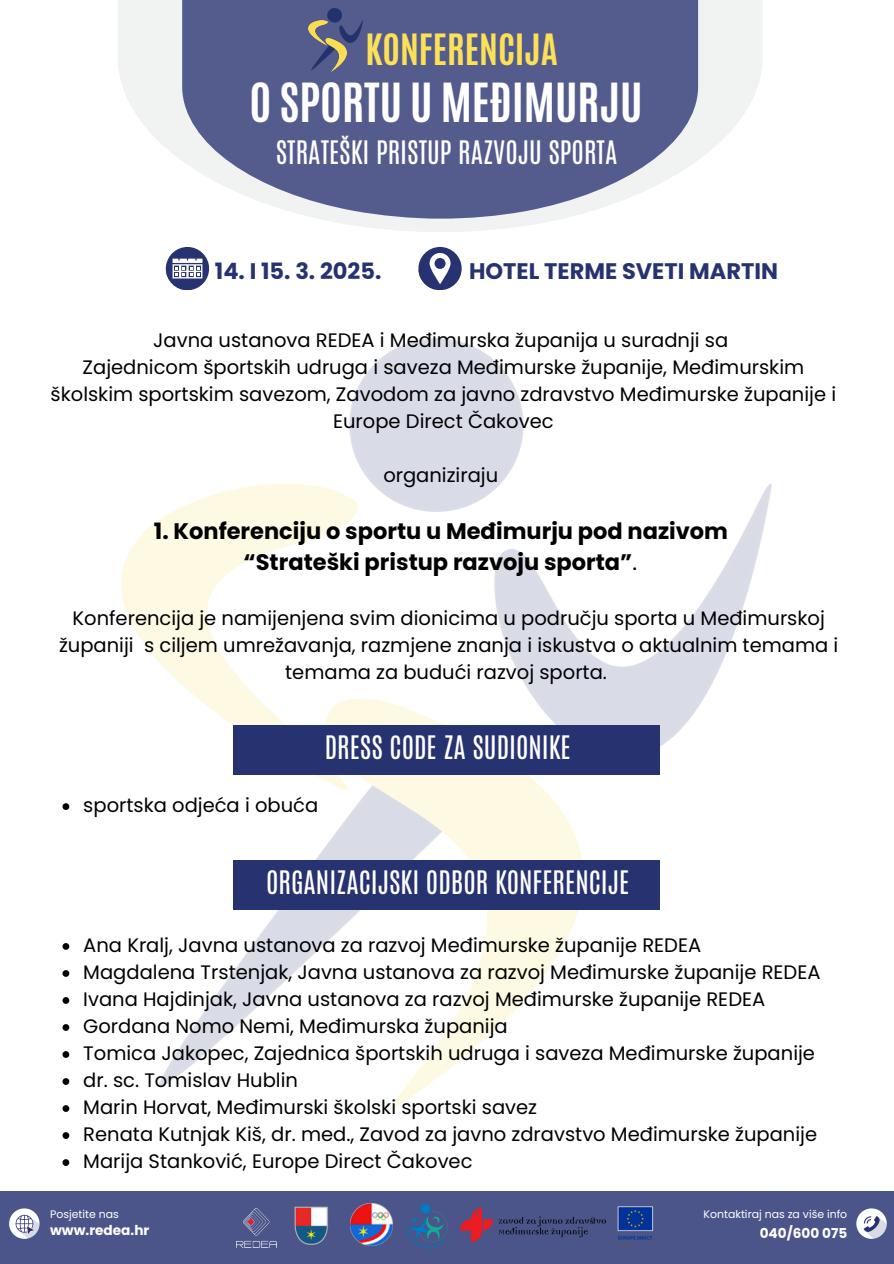
<style>
.page{position:relative;width:894px;height:1264px;background:#fff}
.page>*{position:absolute;margin:0;border:0;box-sizing:border-box;transform-origin:0 0}
.t1{font:700 45px "Antonio";color:#fff}
.t2{font:700 36px "Antonio";color:#fbe058}
.t3{font:27px "Antonio";color:#fff}
.t4{font:700 22.5px/30.3px "Poppins";color:#000;text-align:center}
.t5{font:700 22.5px "Poppins";color:#273271}
.t6{font:19.5px/27px "Poppins";color:#000;text-align:center}
.t7{font:700 13.65px "Poppins";color:#fff}
.t8{font:10.95px "Poppins";color:#fff}
.s1{font-weight:400}
</style>
<div class="page">
<div style="left:0;top:1190px;width:893px;height:73px;background:#4c5589"></div>
<svg style="left:856px;top:1208px;width:30px;height:30px"></svg>
<svg style="left:9px;top:1208px;width:30px;height:30px"></svg>
<svg style="left:166px;top:247px;width:42px;height:43px"></svg>
<svg style="left:418px;top:247px;width:43px;height:43px"></svg>
<img style="left:122px;top:338px;width:649px;height:769px">
<svg style="left:118px;top:0;width:644px;height:232px;fill:#f1f2f2"></svg>
<svg style="left:182px;top:0;width:516px;height:219px;fill:#545c8d"></svg>
<img style="left:309px;top:9px;width:54px;height:63px">
<img style="left:294px;top:1206px;width:34px;height:39px">
<img style="left:236px;top:1208px;width:41px;height:39px">
<img style="left:350px;top:1203px;width:42px;height:42px">
<img style="left:406px;top:1203px;width:42px;height:47px">
<img style="left:460px;top:1208px;width:145px;height:33px">
<img style="left:617px;top:1206px;width:37px;height:40px">
<div style="left:233px;top:859px;width:427px;height:50px;background:#273271"></div>
<svg style="left:62px;top:943px;width:7px;height:6px"></svg>
<svg style="left:62px;top:970px;width:7px;height:6px"></svg>
<svg style="left:62px;top:997px;width:7px;height:6px"></svg>
<svg style="left:62px;top:1024px;width:7px;height:6px"></svg>
<svg style="left:62px;top:1051px;width:7px;height:6px"></svg>
<svg style="left:62px;top:1078px;width:7px;height:6px"></svg>
<svg style="left:62px;top:1105px;width:7px;height:6px"></svg>
<svg style="left:62px;top:1132px;width:7px;height:6px"></svg>
<svg style="left:62px;top:1159px;width:7px;height:6px"></svg>
<div style="left:233px;top:724px;width:427px;height:50px;background:#273271"></div>
<svg style="left:62px;top:803px;width:7px;height:7px"></svg>
<h1 class="t2" style="left:365px;top:24px;width:194px">KONFERENCIJA</h1>
<h2 class="t1" style="left:249px;top:70px;width:394px">O SPORTU U MEĐIMURJU</h2>
<h3 class="t3" style="left:276px;top:133px;width:343px">STRATEŠKI PRISTUP RAZVOJU SPORTA</h3>
<h6 class="t5" style="left:215px;top:255px;width:168px">14. I 15. 3. 2025.</h6>
<p class="t5" style="left:469px;top:255px;width:310px">HOTEL TERME SVETI MARTIN</p>
<h5 class="t6" style="left:51px;top:326px;width:786px">Javna ustanova REDEA i Međimurska županija u suradnji sa<br>Zajednicom športskih udruga i saveza Međimurske županije, Međimurskim školskim sportskim savezom, Zavodom za javno zdravstvo Međimurske županije i Europe Direct Čakovec</h5>
<p class="t6" style="left:383px;top:461px;width:116px">organiziraju</p>
<h3 class="t4" style="left:154px;top:516px;width:575px">1. Konferenciju o sportu u Međimurju pod nazivom “Strateški pristup razvoju sporta”<span class="s1">.</span></h3>
<h6 class="t6" style="left:59px;top:605px;width:780px">Konferencija je namijenjena svim dionicima u području sporta u Međimurskoj županiji s ciljem umrežavanja, razmjene znanja i iskustva o aktualnim temama i temama za budući razvoj sporta.</h6>
<p class="t3" style="left:324px;top:728px;width:247px">DRESS CODE ZA SUDIONIKE</p>
<p class="t6" style="left:83px;top:791px;width:236px">sportska odjeća i obuća</p>
<h3 class="t3" style="left:266px;top:863px;width:364px">ORGANIZACIJSKI ODBOR KONFERENCIJE</h3>
<h6 class="t6" style="left:83px;top:931px;width:619px">Ana Kralj, Javna ustanova za razvoj Međimurske županije REDEA</h6>
<p class="t6" style="left:83px;top:958px;width:738px">Magdalena Trstenjak, Javna ustanova za razvoj Međimurske županije REDEA</p>
<p class="t6" style="left:83px;top:985px;width:683px">Ivana Hajdinjak, Javna ustanova za razvoj Međimurske županije REDEA</p>
<p class="t6" style="left:83px;top:1012px;width:426px">Gordana Nomo Nemi, Međimurska županija</p>
<p class="t6" style="left:83px;top:1039px;width:733px">Tomica Jakopec, Zajednica športskih udruga i saveza Međimurske županije</p>
<p class="t6" style="left:83px;top:1066px;width:216px">dr. sc. Tomislav Hublin</p>
<p class="t6" style="left:83px;top:1093px;width:455px">Marin Horvat, Međimurski školski sportski savez</p>
<p class="t6" style="left:83px;top:1120px;width:735px">Renata Kutnjak Kiš, dr. med., Zavod za javno zdravstvo Međimurske županije</p>
<p class="t6" style="left:83px;top:1147px;width:390px">Marija Stanković, Europe Direct Čakovec</p>
<p class="t8" style="left:50px;top:1206px;width:70px">Posjetite nas</p>
<h4 class="t8" style="left:703px;top:1206px;width:145px">Kontaktiraj nas za više info</h4>
<p class="t7" style="left:50px;top:1221px;width:101px">www.redea.hr</p>
<h4 class="t7" style="left:759px;top:1223px;width:89px">040/600 075</h4>
</div>
